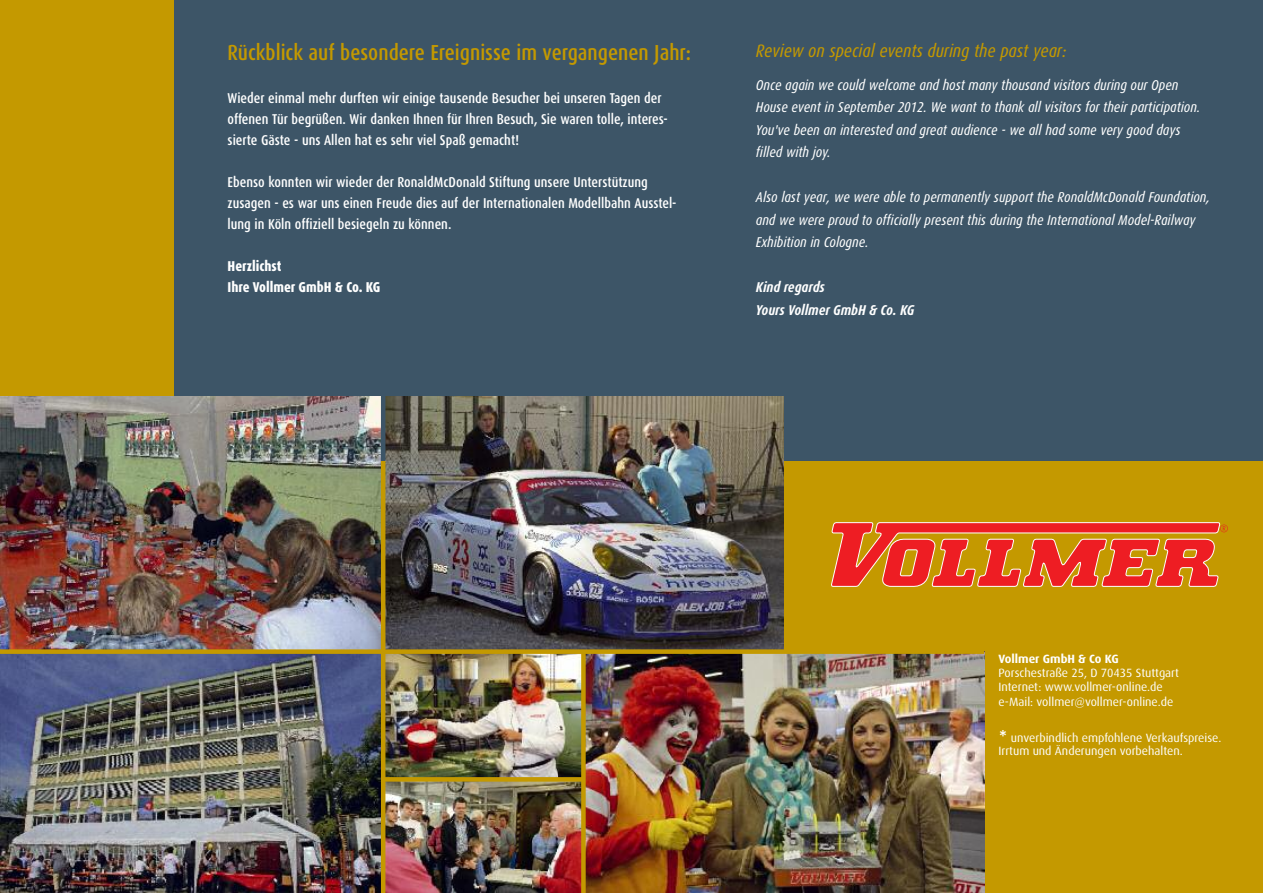
<style>
.page{position:relative;width:1263px;height:893px;background:#fff}
.page>*{position:absolute;margin:0;border:0;box-sizing:border-box;transform-origin:0 0}
.t1{font:500 21.75px "Dax Condensed";color:#c49900}
.t2{font:italic 18px "Dax Condensed";color:#c49900}
.t3{font:italic 14.25px/22.5px "Dax Condensed";color:#fff}
.t4{font:500 14.25px/21px "Dax Condensed";color:#fff}
.t5{font:italic 700 14.25px/22.5px "Dax Condensed";color:#fff}
.t6{font:800 14.25px/21px "Dax Condensed";color:#fff}
.t7{font:12px/14.4px "Dax";color:#fff}
.t8{font:700 12px "Dax";color:#fff}
.s1{font-family:"Franklin Gothic LT";font-weight:500;font-stretch:condensed;font-size:18px}
</style>
<div class="page">
<div style="left:0;top:0;width:174px;height:396px;background:#c49900"></div>
<div style="left:0;top:450px;width:1263px;height:443px;background:#c49900"></div>
<div style="left:174px;top:0;width:1089px;height:461px;background:#3d5567"></div>
<img style="left:0;top:396px;width:784px;height:253px">
<img style="left:0;top:654px;width:984px;height:239px">
<svg style="left:831px;top:522px;width:397px;height:65px"></svg>
<hr style="left:381px;top:395px;width:4px;height:66px;background:#3d5567">
<hr style="left:381px;top:461px;width:4px;height:432px;background:#c49900">
<div style="left:581px;top:652px;width:5px;height:241px;background:#c49900"></div>
<div style="left:383px;top:777px;width:200px;height:5px;background:#c49900"></div>
<h1 class="t1" style="left:228px;top:42px;width:465px">Rückblick auf besondere Ereignisse im vergangenen Jahr:</h1>
<p class="t4" style="left:228px;top:89px;width:442px">Wieder einmal mehr durften wir einige tausende Besucher bei unseren Tagen der offenen Tür begrüßen. Wir danken Ihnen für Ihren Besuch, Sie waren tolle, interes&shy;sierte Gäste - uns Allen hat es sehr viel Spaß gemacht!</p>
<p class="t4" style="left:228px;top:173px;width:450px">Ebenso konnten wir wieder der RonaldMcDonald Stiftung unsere Unterstützung zusagen - es war uns einen Freude dies auf der Internationalen Modellbahn Ausstel&shy;lung in Köln offiziell besiegeln zu können.</p>
<p class="t6" style="left:228px;top:257px;width:154px">Herzlichst<br>Ihre Vollmer GmbH &amp; Co. KG</p>
<p class="t2" style="left:756px;top:43px;width:312px">Review on special events during the past year:</p>
<p class="t3" style="left:756px;top:74px;width:446px">Once again we could welcome and host many thousand visitors during our Open House event in September 2012. We want to thank all visitors for their participation.<br>You've been an interested and great audience - we all had some very good days filled with joy.</p>
<p class="t3" style="left:756px;top:187px;width:456px">Also last year, we were able to permanently support the RonaldMcDonald Foundation, and we were proud to officially present this during the International Model-Railway<br>Exhibition in Cologne.</p>
<p class="t5" style="left:756px;top:277px;width:160px">Kind regards<br>Yours Vollmer GmbH &amp; Co. KG</p>
<p class="t8" style="left:998px;top:653px;width:122px">Vollmer GmbH &amp; Co KG</p>
<p class="t7" style="left:998px;top:666px;width:182px">Porschestraße 25, D 70435 Stuttgart<br>Internet: www.vollmer-online.de e-Mail: vollmer@vollmer-online.de</p>
<p class="t7" style="left:998px;top:732px;width:224px;line-height:13.5px"><span class="s1">*</span> unverbindlich empfohlene Verkaufspreise.<br>Irrtum und Änderungen vorbehalten.</p>
</div>
